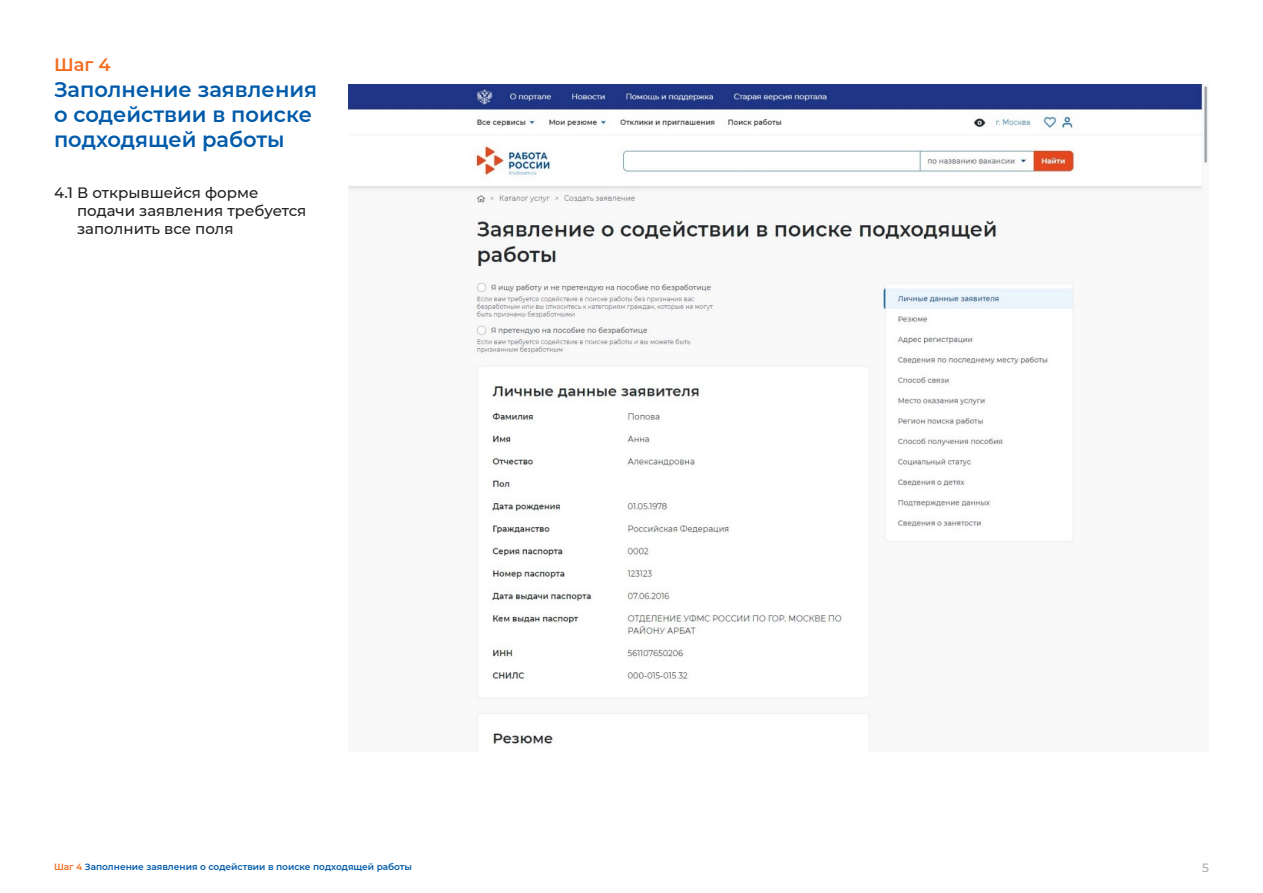
<style>
.page{position:relative;width:1263px;height:893px;background:#fff}
.page>*{position:absolute;margin:0;border:0;box-sizing:border-box;transform-origin:0 0}
.t1{font:600 21px/25.2px "Montserrat";color:#015aaa}
.t2{font:600 18px "Montserrat";color:#f36e21}
.t3{font:500 15px/18px "Montserrat";color:#231f20}
.t4{font:500 12px "Montserrat";color:#a8a9ad}
.t5{font:600 9px "Montserrat";color:#015aaa}
.s1{color:#f36e21}
</style>
<div class="page">
<img style="left:348px;top:84px;width:860px;height:668px">
<p class="t2" style="left:54px;top:52px;width:58px">Шаг 4</p>
<p class="t1" style="left:54px;top:76px;width:265px">Заполнение заявления о содействии в поиске подходящей работы</p>
<p class="t3" style="left:77px;top:183px;width:231px;text-indent:-23px">4.1 В открывшейся форме подачи заявления требуется заполнить все поля</p>
<p class="t5" style="left:54px;top:861px;width:359px"><span class="s1">Шаг 4</span> Заполнение заявления о содействии в поиске подходящей работы</p>
<p class="t4" style="left:1202px;top:859px;width:8px">5</p>
</div>
